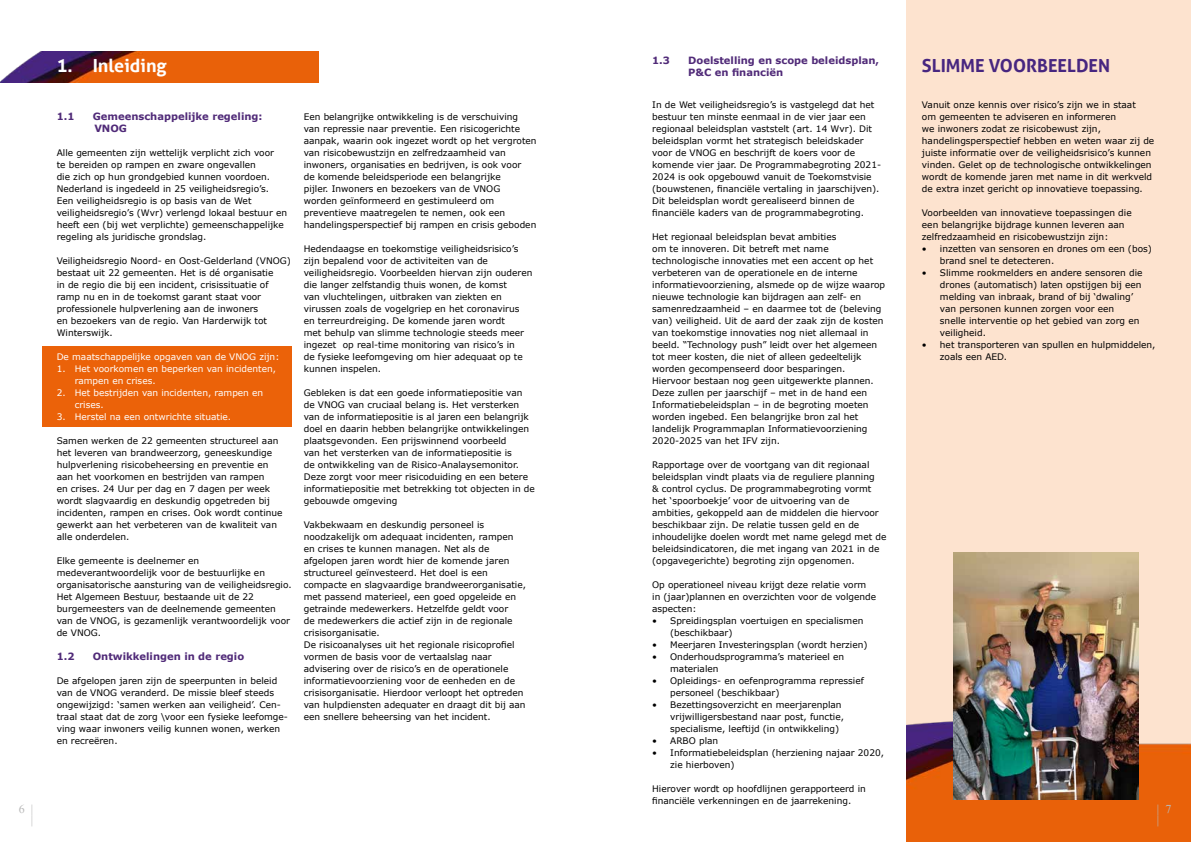
<style>
.page{position:relative;width:1191px;height:842px;background:#fff}
.page>*{position:absolute;margin:0;border:0;box-sizing:border-box;transform-origin:0 0}
.t1{font:700 18px "Aller";color:#472680}
.t2{font:700 18px "Aller";color:#fff}
.t3{font:12px/11px "Times New Roman";color:#bababa;text-align:right}
.t4{font:700 10px/12px "Verdana";color:#502a78}
.t5{font:9px/12px "Verdana";color:#000}
.t6{font:9px/12px "Verdana";color:#fff}
</style>
<div class="page">
<img style="left:0;top:51px;width:318px;height:31px">
<div style="left:43px;top:347px;width:249px;height:80px;background:#eb6209"></div>
<div style="left:906px;top:0;width:285px;height:842px;background:#fde3cf"></div>
<img style="left:906px;top:720px;width:285px;height:122px">
<img style="left:953px;top:553px;width:185px;height:246px">
<p class="t4" style="left:652px;top:55px;width:19px">1.3</p>
<p class="t4" style="left:688px;top:55px;width:192px">Doelstelling en scope beleidsplan,<br>P&amp;C en financiën</p>
<p class="t5" style="left:652px;top:99px;width:230px">In de Wet veiligheidsregio’s is vastgelegd dat het bestuur ten minste eenmaal in de vier jaar een regionaal beleidsplan vaststelt (art. 14 Wvr). Dit beleidsplan vormt het strategisch beleidskader voor de VNOG en beschrijft de koers voor de komende vier jaar. De Programmabegroting 2021- 2024 is ook opgebouwd vanuit de Toekomstvisie (bouwstenen, financiële vertaling in jaarschijven).<br>Dit beleidsplan wordt gerealiseerd binnen de financiële kaders van de programmabegroting.</p>
<p class="t5" style="left:652px;top:231px;width:234px">Het regionaal beleidsplan bevat ambities<br>om te innoveren. Dit betreft met name technologische innovaties met een accent op het verbeteren van de operationele en de interne informatievoorziening, alsmede op de wijze waarop nieuwe technologie kan bijdragen aan zelf- en samenredzaamheid – en daarmee tot de (beleving van) veiligheid. Uit de aard der zaak zijn de kosten van toekomstige innovaties nog niet allemaal in beeld. “Technology push” leidt over het algemeen tot meer kosten, die niet of alleen gedeeltelijk worden gecompenseerd door besparingen.<br>Hiervoor bestaan nog geen uitgewerkte plannen.<br>Deze zullen per jaarschijf – met in de hand een Informatiebeleidsplan – in de begroting moeten worden ingebed. Een belangrijke bron zal het landelijk Programmaplan Informatievoorziening 2020-2025 van het IFV zijn.</p>
<p class="t5" style="left:652px;top:459px;width:236px">Rapportage over de voortgang van dit regionaal beleidsplan vindt plaats via de reguliere planning<br>&amp; control cyclus. De programmabegroting vormt het ‘spoorboekje’ voor de uitvoering van de ambities, gekoppeld aan de middelen die hiervoor beschikbaar zijn. De relatie tussen geld en de inhoudelijke doelen wordt met name gelegd met de beleidsindicatoren, die met ingang van 2021 in de (opgavegerichte) begroting zijn opgenomen.</p>
<p class="t5" style="left:652px;top:579px;width:225px">Op operationeel niveau krijgt deze relatie vorm in (jaar)plannen en overzichten voor de volgende aspecten:</p>
<p class="t5" style="left:670px;top:615px;width:195px;text-indent:-18px">• Spreidingsplan voertuigen en specialismen (beschikbaar)</p>
<p class="t5" style="left:652px;top:639px;width:217px">• Meerjaren Investeringsplan (wordt herzien)</p>
<p class="t5" style="left:670px;top:651px;width:176px;text-indent:-18px">• Onderhoudsprogramma’s materieel en materialen</p>
<p class="t5" style="left:670px;top:675px;width:195px;text-indent:-18px">• Opleidings- en oefenprogramma repressief personeel (beschikbaar)</p>
<p class="t5" style="left:670px;top:699px;width:175px;text-indent:-18px">• Bezettingsoverzicht en meerjarenplan vrijwilligersbestand naar post, functie, specialisme, leeftijd (in ontwikkeling)</p>
<p class="t5" style="left:652px;top:735px;width:68px">• ARBO plan</p>
<p class="t5" style="left:670px;top:747px;width:215px;text-indent:-18px">• Informatiebeleidsplan (herziening najaar 2020, zie hierboven)</p>
<p class="t5" style="left:652px;top:783px;width:215px">Hierover wordt op hoofdlijnen gerapporteerd in financiële verkenningen en de jaarrekening.</p>
<h1 class="t2" style="left:57px;top:55px;width:112px">1. Inleiding</h1>
<h1 class="t1" style="left:922px;top:55px;width:190px">SLIMME VOORBEELDEN</h1>
<p class="t5" style="left:922px;top:99px;width:234px">Vanuit onze kennis over risico’s zijn we in staat<br>om gemeenten te adviseren en informeren<br>we inwoners zodat ze risicobewust zijn, handelingsperspectief hebben en weten waar zij de juiste informatie over de veiligheidsrisico’s kunnen vinden. Gelet op de technologische ontwikkelingen wordt de komende jaren met name in dit werkveld de extra inzet gericht op innovatieve toepassing.</p>
<p class="t5" style="left:922px;top:207px;width:211px">Voorbeelden van innovatieve toepassingen die een belangrijke bijdrage kunnen leveren aan zelfredzaamheid en risicobewustzijn zijn:</p>
<p class="t5" style="left:940px;top:243px;width:213px;text-indent:-18px">• inzetten van sensoren en drones om een (bos) brand snel te detecteren.</p>
<p class="t5" style="left:940px;top:267px;width:204px;text-indent:-18px">• Slimme rookmelders en andere sensoren die drones (automatisch) laten opstijgen bij een melding van inbraak, brand of bij ‘dwaling’ van personen kunnen zorgen voor een snelle interventie op het gebied van zorg en veiligheid.</p>
<p class="t5" style="left:940px;top:339px;width:217px;text-indent:-18px">• het transporteren van spullen en hulpmiddelen, zoals een AED.</p>
<p class="t4" style="left:57px;top:110px;width:19px">1.1</p>
<p class="t4" style="left:93px;top:110px;width:171px">Gemeenschappelijke regeling:<br>VNOG</p>
<p class="t5" style="left:57px;top:147px;width:232px">Alle gemeenten zijn wettelijk verplicht zich voor<br>te bereiden op rampen en zware ongevallen<br>die zich op hun grondgebied kunnen voordoen.<br>Nederland is ingedeeld in 25 veiligheidsregio’s.<br>Een veiligheidsregio is op basis van de Wet veiligheidsregio’s (Wvr) verlengd lokaal bestuur en heeft een (bij wet verplichte) gemeenschappelijke regeling als juridische grondslag.</p>
<p class="t5" style="left:57px;top:255px;width:236px">Veiligheidsregio Noord- en Oost-Gelderland (VNOG) bestaat uit 22 gemeenten. Het is dé organisatie<br>in de regio die bij een incident, crisissituatie of ramp nu en in de toekomst garant staat voor professionele hulpverlening aan de inwoners<br>en bezoekers van de regio. Van Harderwijk tot Winterswijk.</p>
<p class="t6" style="left:57px;top:351px;width:224px">De maatschappelijke opgaven van de VNOG zijn:</p>
<p class="t6" style="left:75px;top:363px;width:203px;text-indent:-18px">1. Het voorkomen en beperken van incidenten, rampen en crises.</p>
<p class="t6" style="left:75px;top:387px;width:190px;text-indent:-18px">2. Het bestrijden van incidenten, rampen en crises.</p>
<p class="t6" style="left:57px;top:411px;width:176px">3. Herstel na een ontwrichte situatie.</p>
<p class="t5" style="left:57px;top:435px;width:227px">Samen werken de 22 gemeenten structureel aan het leveren van brandweerzorg, geneeskundige hulpverlening risicobeheersing en preventie en aan het voorkomen en bestrijden van rampen<br>en crises. 24 Uur per dag en 7 dagen per week wordt slagvaardig en deskundig opgetreden bij incidenten, rampen en crises. Ook wordt continue gewerkt aan het verbeteren van de kwaliteit van alle onderdelen.</p>
<p class="t5" style="left:57px;top:555px;width:236px">Elke gemeente is deelnemer en medeverantwoordelijk voor de bestuurlijke en organisatorische aansturing van de veiligheidsregio.<br>Het Algemeen Bestuur, bestaande uit de 22 burgemeesters van de deelnemende gemeenten van de VNOG, is gezamenlijk verantwoordelijk voor de VNOG.</p>
<p class="t4" style="left:57px;top:650px;width:19px">1.2</p>
<p class="t4" style="left:93px;top:650px;width:153px">Ontwikkelingen in de regio</p>
<p class="t5" style="left:57px;top:675px;width:233px">De afgelopen jaren zijn de speerpunten in beleid van de VNOG veranderd. De missie bleef steeds ongewijzigd: ‘samen werken aan veiligheid’. Cen&shy;traal staat dat de zorg \voor een fysieke leefomge&shy;ving waar inwoners veilig kunnen wonen, werken en recreëren.</p>
<p class="t5" style="left:304px;top:111px;width:234px">Een belangrijke ontwikkeling is de verschuiving van repressie naar preventie. Een risicogerichte aanpak, waarin ook ingezet wordt op het vergroten van risicobewustzijn en zelfredzaamheid van inwoners, organisaties en bedrijven, is ook voor<br>de komende beleidsperiode een belangrijke<br>pijler. Inwoners en bezoekers van de VNOG<br>worden geïnformeerd en gestimuleerd om preventieve maatregelen te nemen, ook een handelingsperspectief bij rampen en crisis geboden</p>
<p class="t5" style="left:304px;top:243px;width:230px">Hedendaagse en toekomstige veiligheidsrisico’s zijn bepalend voor de activiteiten van de veiligheidsregio. Voorbeelden hiervan zijn ouderen die langer zelfstandig thuis wonen, de komst<br>van vluchtelingen, uitbraken van ziekten en virussen zoals de vogelgriep en het coronavirus en terreurdreiging. De komende jaren wordt<br>met behulp van slimme technologie steeds meer ingezet op real-time monitoring van risico’s in<br>de fysieke leefomgeving om hier adequaat op te kunnen inspelen.</p>
<p class="t5" style="left:304px;top:387px;width:233px">Gebleken is dat een goede informatiepositie van de VNOG van cruciaal belang is. Het versterken van de informatiepositie is al jaren een belangrijk doel en daarin hebben belangrijke ontwikkelingen plaatsgevonden. Een prijswinnend voorbeeld<br>van het versterken van de informatiepositie is<br>de ontwikkeling van de Risico-Analaysemonitor.<br>Deze zorgt voor meer risicoduiding en een betere informatiepositie met betrekking tot objecten in de gebouwde omgeving</p>
<p class="t5" style="left:304px;top:519px;width:224px">Vakbekwaam en deskundig personeel is noodzakelijk om adequaat incidenten, rampen en crises te kunnen managen. Net als de afgelopen jaren wordt hier de komende jaren structureel geïnvesteerd. Het doel is een compacte en slagvaardige brandweerorganisatie, met passend materieel, een goed opgeleide en getrainde medewerkers. Hetzelfde geldt voor<br>de medewerkers die actief zijn in de regionale crisisorganisatie.<br>De risicoanalyses uit het regionale risicoprofiel vormen de basis voor de vertaalslag naar advisering over de risico’s en de operationele informatievoorziening voor de eenheden en de crisisorganisatie. Hierdoor verloopt het optreden van hulpdiensten adequater en draagt dit bij aan een snellere beheersing van het incident.</p>
<h2 class="t3" style="left:19px;top:803px;width:16px">6 | |</h2>
<h2 class="t3" style="left:1157px;top:803px;width:16px;text-align:left">| 7 |</h2>
</div>
